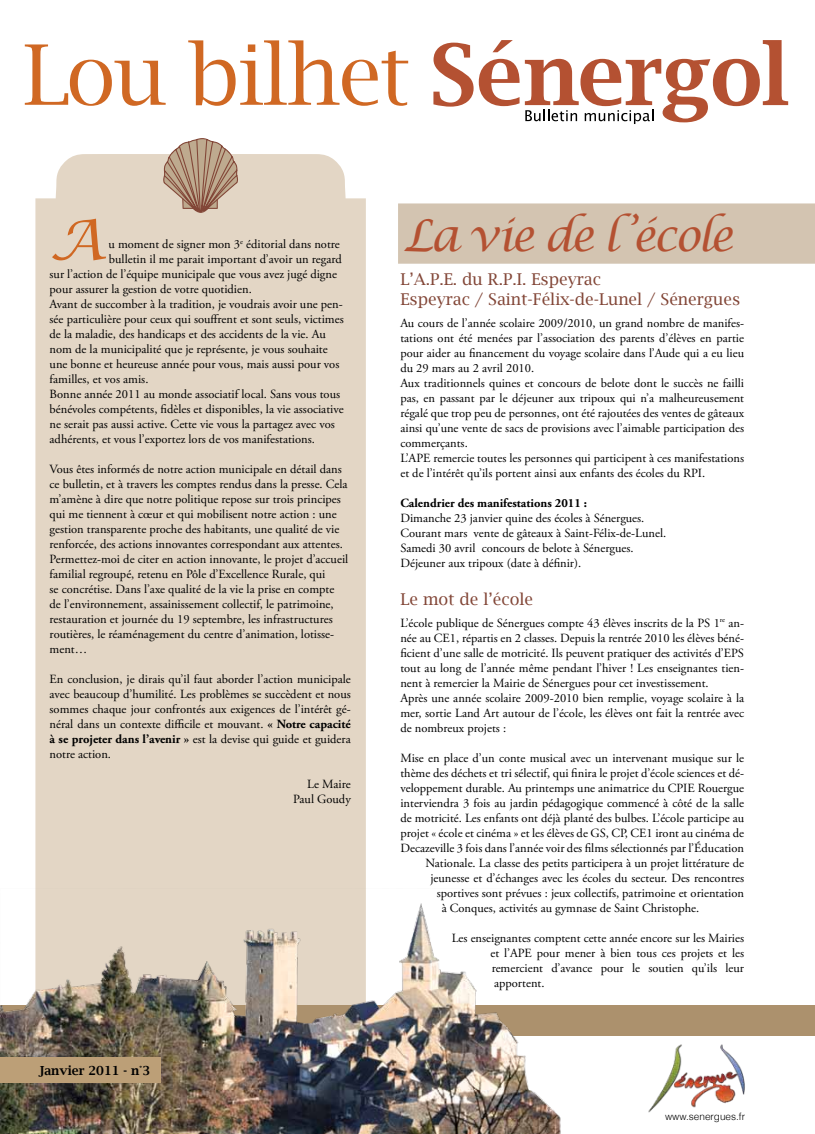
<style>
.page{position:relative;width:815px;height:1134px;background:#fff}
.page>*{position:absolute;margin:0;border:0;box-sizing:border-box;transform-origin:0 0}
.t1{font:italic 55px "Lucida Calligraphy";color:#d06823}
.t2{font:italic 43.75px "Lucida Calligraphy";letter-spacing:-.06em;color:#b45132}
.t3{font:16.25px/19.5px "Lucida Bright";color:#824637}
.t4{font:12.5px/15px "Adobe Garamond Pro";color:#000}
.t5{font:700 12.5px "Adobe Garamond Pro";color:#000}
.t6{font:600 12.5px "Lucida Bright";color:#000}
.t7{font:300 10px "Helvetica";color:#000}
.s1{font-weight:700}
</style>
<div class="page">
<svg style="left:25px;top:44px;width:141px;height:62px"></svg>
<svg style="left:188px;top:40px;width:220px;height:66px"></svg>
<svg style="left:433px;top:40px;width:355px;height:84px"></svg>
<div style="left:35px;top:154px;width:331px;height:734px;background:#e3d6c5"></div>
<div style="left:398px;top:203px;width:417px;height:61px;background:#d3c4b1"></div>
<div style="left:0;top:1005px;width:815px;height:30px;background:#ac916d"></div>
<img style="left:0;top:888px;width:591px;height:246px">
<div style="left:0;top:1058px;width:161px;height:25px;background:#bc9f77"></div>
<svg style="left:163px;top:138px;width:75px;height:75px;background:#bda390"></svg>
<img style="left:648px;top:1044px;width:97px;height:69px">
<h1 class="t1" style="left:50px;top:207px;width:55px">A</h1>
<p class="t4" style="left:109px;top:237px;width:233px">u moment de signer mon 3<sup>e</sup> éditorial dans notre</p>
<p class="t4" style="left:109px;top:252px;width:234px">bulletin il me parait important d’avoir un regard</p>
<p class="t4" style="left:50px;top:267px;width:289px">sur l’action de l’équipe municipale que vous avez jugé digne</p>
<p class="t4" style="left:50px;top:282px;width:204px">pour assurer la gestion de votre quotidien.</p>
<p class="t4" style="left:50px;top:297px;width:295px">Avant de succomber à la tradition, je voudrais avoir une pen-</p>
<p class="t4" style="left:50px;top:312px;width:296px">sée particulière pour ceux qui souffrent et sont seuls, victimes</p>
<p class="t4" style="left:50px;top:327px;width:278px">de la maladie, des handicaps et des accidents de la vie. Au</p>
<p class="t4" style="left:50px;top:342px;width:280px">nom de la municipalité que je représente, je vous souhaite</p>
<p class="t4" style="left:50px;top:357px;width:291px">une bonne et heureuse année pour vous, mais aussi pour vos</p>
<p class="t4" style="left:50px;top:372px;width:100px">familles, et vos amis.</p>
<p class="t4" style="left:50px;top:387px;width:292px">Bonne année 2011 au monde associatif local. Sans vous tous</p>
<p class="t4" style="left:50px;top:402px;width:296px">bénévoles compétents, fidèles et disponibles, la vie associative</p>
<p class="t4" style="left:50px;top:417px;width:287px">ne serait pas aussi active. Cette vie vous la partagez avec vos</p>
<p class="t4" style="left:50px;top:432px;width:267px">adhérents, et vous l’exportez lors de vos manifestations.</p>
<p class="t4" style="left:50px;top:462px;width:300px">Vous êtes informés de notre action municipale en détail dans ce bulletin, et à travers les comptes rendus dans la presse. Cela m’amène à dire que notre politique repose sur trois principes qui me tiennent à cœur et qui mobilisent notre action : une gestion transparente proche des habitants, une qualité de vie renforcée, des actions innovantes correspondant aux attentes.<br>Permettez-moi de citer en action innovante, le projet d’accueil familial regroupé, retenu en Pôle d’Excellence Rurale, qui<br>se concrétise. Dans l’axe qualité de la vie la prise en compte de l’environnement, assainissement collectif, le patrimoine, restauration et journée du 19 septembre, les infrastructures routières, le réaménagement du centre d’animation, lotisse&shy;ment…</p>
<p class="t4" style="left:50px;top:672px;width:303px;text-align:justify">En conclusion, je dirais qu’il faut aborder l’action municipale avec beaucoup d’humilité. Les problèmes se succèdent et nous sommes chaque jour confrontés aux exigences de l’intérêt gé&shy;néral dans un contexte difficile et mouvant. <span class="s1">« Notre capacité à se projeter dans l’avenir »</span> est la devise qui guide et guidera notre action.</p>
<p class="t4" style="left:293px;top:777px;width:59px;text-align:right">Le Maire<br>Paul Goudy</p>
<p class="t6" style="left:39px;top:1063px;width:113px">Janvier 2011 - n°3</p>
<h2 class="t2" style="left:404px;top:209px;width:331px">La vie de l’école</h2>
<h3 class="t3" style="left:400px;top:270px;width:341px">L’A.P.E. du R.P.I. Espeyrac<br>Espeyrac / Saint-Félix-de-Lunel / Sénergues</h3>
<p class="t4" style="left:400px;top:316px;width:345px">Au cours de l’année scolaire 2009/2010, un grand nombre de manifes&shy;tations ont été menées par l’association des parents d’élèves en partie pour aider au financement du voyage scolaire dans l’Aude qui a eu lieu du 29 mars au 2 avril 2010.<br>Aux traditionnels quines et concours de belote dont le succès ne failli pas, en passant par le déjeuner aux tripoux qui n’a malheureusement régalé que trop peu de personnes, ont été rajoutées des ventes de gâteaux ainsi qu’une vente de sacs de provisions avec l’aimable participation des commerçants.<br>L’APE remercie toutes les personnes qui participent à ces manifestations et de l’intérêt qu’ils portent ainsi aux enfants des écoles du RPI.</p>
<p class="t5" style="left:400px;top:496px;width:188px">Calendrier des manifestations 2011 :</p>
<p class="t4" style="left:400px;top:511px;width:267px">Dimanche 23 janvier quine des écoles à Sénergues.<br>Courant mars vente de gâteaux à Saint-Félix-de-Lunel.<br>Samedi 30 avril concours de belote à Sénergues.<br>Déjeuner aux tripoux (date à définir).</p>
<h3 class="t3" style="left:400px;top:589px;width:134px">Le mot de l’école</h3>
<p class="t4" style="left:400px;top:616px;width:345px">L’école publique de Sénergues compte 43 élèves inscrits de la PS 1<sup>re</sup> an&shy;née au CE1, répartis en 2 classes. Depuis la rentrée 2010 les élèves béné&shy;ficient d’une salle de motricité. Ils peuvent pratiquer des activités d’EPS tout au long de l’année même pendant l’hiver ! Les enseignantes tien&shy;nent à remercier la Mairie de Sénergues pour cet investissement.<br>Après une année scolaire 2009-2010 bien remplie, voyage scolaire à la mer, sortie Land Art autour de l’école, les élèves ont fait la rentrée avec de nombreux projets :</p>
<p class="t4" style="left:400px;top:751px;width:345px">Mise en place d’un conte musical avec un intervenant musique sur le</p>
<p class="t4" style="left:400px;top:766px;width:345px">thème des déchets et tri sélectif, qui finira le projet d’école sciences et dé-</p>
<p class="t4" style="left:400px;top:781px;width:345px">veloppement durable. Au printemps une animatrice du CPIE Rouergue</p>
<p class="t4" style="left:400px;top:796px;width:345px">interviendra 3 fois au jardin pédagogique commencé à côté de la salle</p>
<p class="t4" style="left:400px;top:811px;width:345px">de motricité. Les enfants ont déjà planté des bulbes. L’école participe au</p>
<p class="t4" style="left:400px;top:826px;width:345px">projet « école et cinéma » et les élèves de GS, CP, CE1 iront au cinéma de</p>
<p class="t4" style="left:400px;top:841px;width:345px">Decazeville 3 fois dans l’année voir des films sélectionnés par l’éducation</p>
<p class="t4" style="left:425px;top:856px;width:320px">Nationale. La classe des petits participera à un projet littérature de</p>
<p class="t4" style="left:430px;top:871px;width:315px">jeunesse et d’échanges avec les écoles du secteur. Des rencontres</p>
<p class="t4" style="left:437px;top:886px;width:309px">sportives sont prévues : jeux collectifs, patrimoine et orientation</p>
<p class="t4" style="left:442px;top:901px;width:259px">à Conques, activités au gymnase de Saint Christophe.</p>
<p class="t4" style="left:452px;top:931px;width:294px">Les enseignantes comptent cette année encore sur les Mairies</p>
<p class="t4" style="left:490px;top:946px;width:255px">et l’APE pour mener à bien tous ces projets et les</p>
<p class="t4" style="left:492px;top:961px;width:254px">remercient d’avance pour le soutien qu’ils leur</p>
<p class="t4" style="left:494px;top:976px;width:52px">apportent.</p>
<p class="t7" style="left:665px;top:1110px;width:82px">www.senergues.fr</p>
</div>
